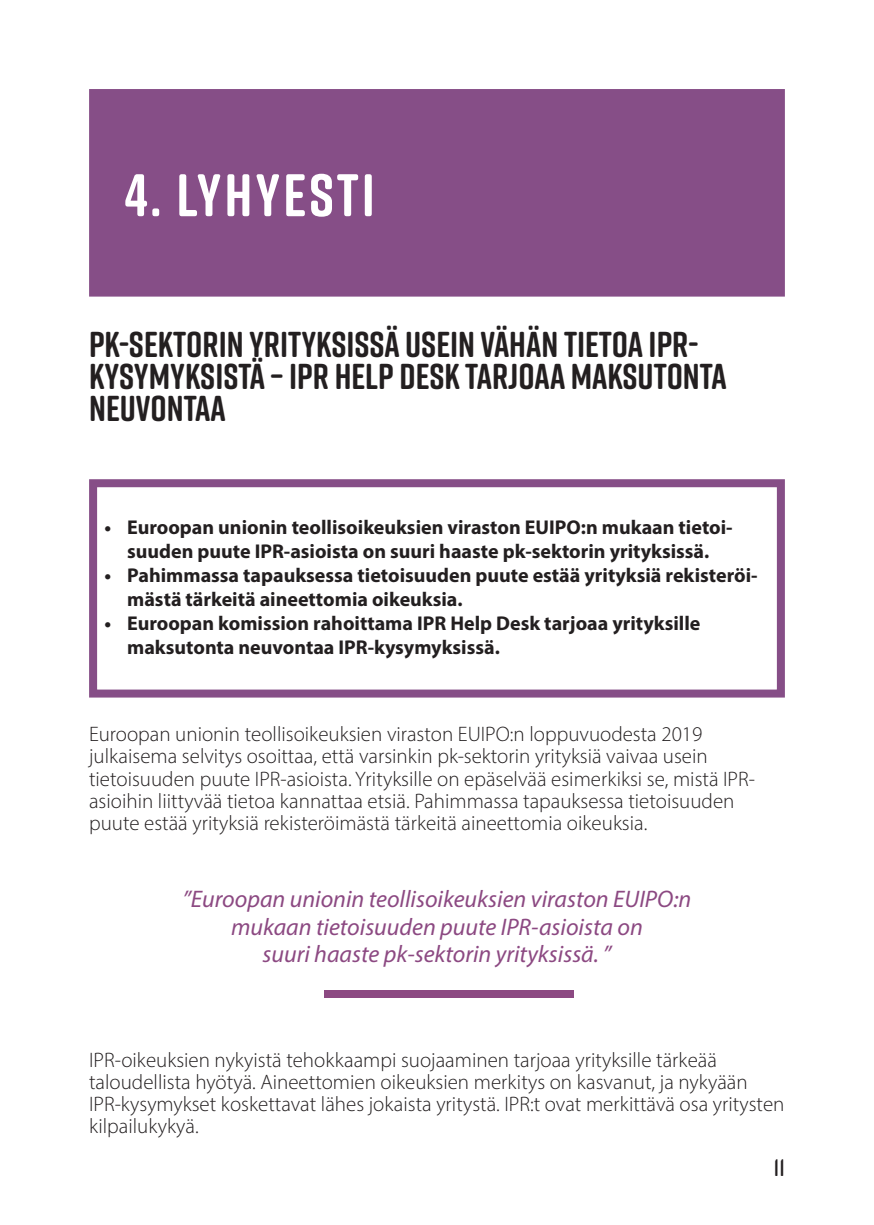
<style>
.page{position:relative;width:874px;height:1225px;background:#fff}
.page>*{position:absolute;margin:0;border:0;box-sizing:border-box;transform-origin:0 0}
.Iso_otsikko{font:700 60px "Rift Soft";letter-spacing:.05em;color:#fff}
.OTSIKKO_2{font:700 36px/32px "Rift Soft";color:#231f20}
.OTSIKKO_2-2{font:italic 24px "Myriad Pro";color:#8c4982}
.t1{font:600 24px "Rift Soft";color:#231f20}
.OTSIKKO_2-3{font:300 21px/22px "Myriad Pro";color:#231f20}
.t2{font:700 20px/24px "Myriad Pro";color:#231f20}
</style>
<div class="page">
<div style="left:89px;top:479px;width:695px;height:218px;border:8px solid #864e87"></div>
<div style="left:89px;top:89px;width:695px;height:208px;background:#864e87"></div>
<div style="left:324px;top:990px;width:249px;height:8px;background:#8c4982"></div>
<p class="Iso_otsikko" style="left:125px;top:152px;width:251px">4. LYHYESTI</p>
<p class="OTSIKKO_2" style="left:89px;top:327px;width:638px">PK-SEKTORIN YRITYKSISSÄ USEIN VÄHÄN TIETOA IPR-<br>KYSYMYKSISTÄ – IPR HELP DESK TARJOAA MAKSUTONTA<br>NEUVONTAA</p>
<p class="t2" style="left:104px;top:515px;width:629px;text-align:center">• Euroopan unionin teollisoikeuksien viraston EUIPO:n mukaan tietoi&shy;suuden puute IPR-asioista on suuri haaste pk-sektorin yrityksissä.</p>
<p class="t2" style="left:127px;top:563px;width:631px;text-indent:-23px">• Pahimmassa tapauksessa tietoisuuden puute estää yrityksiä rekisteröi&shy;mästä tärkeitä aineettomia oikeuksia.</p>
<p class="t2" style="left:127px;top:611px;width:574px;text-indent:-23px">• Euroopan komission rahoittama IPR Help Desk tarjoaa yrityksille maksutonta neuvontaa IPR-kysymyksissä.</p>
<p class="OTSIKKO_2-3" style="left:89px;top:723px;width:667px">Euroopan unionin teollisoikeuksien viraston EUIPO:n loppuvuodesta 2019 julkaisema selvitys osoittaa, että varsinkin pk-sektorin yrityksiä vaivaa usein tietoisuuden puute IPR-asioista. Yrityksille on epäselvää esimerkiksi se, mistä IPR&shy;asioihin liittyvää tietoa kannattaa etsiä. Pahimmassa tapauksessa tietoisuuden puute estää yrityksiä rekisteröimästä tärkeitä aineettomia oikeuksia.</p>
<p class="OTSIKKO_2-2" style="left:183px;top:884px;width:509px">”Euroopan unionin teollisoikeuksien viraston EUIPO:n</p>
<p class="OTSIKKO_2-2" style="left:231px;top:911px;width:413px">mukaan tietoisuuden puute IPR-asioista on</p>
<p class="OTSIKKO_2-2" style="left:262px;top:939px;width:350px">suuri haaste pk-sektorin yrityksissä. ”</p>
<p class="OTSIKKO_2-3" style="left:89px;top:1049px;width:696px">IPR-oikeuksien nykyistä tehokkaampi suojaaminen tarjoaa yrityksille tärkeää taloudellista hyötyä. Aineettomien oikeuksien merkitys on kasvanut, ja nykyään IPR-kysymykset koskettavat lähes jokaista yritystä. IPR:t ovat merkittävä osa yritysten kilpailukykyä.</p>
<p class="t1" style="left:773px;top:1150px;width:12px">11</p>
</div>
